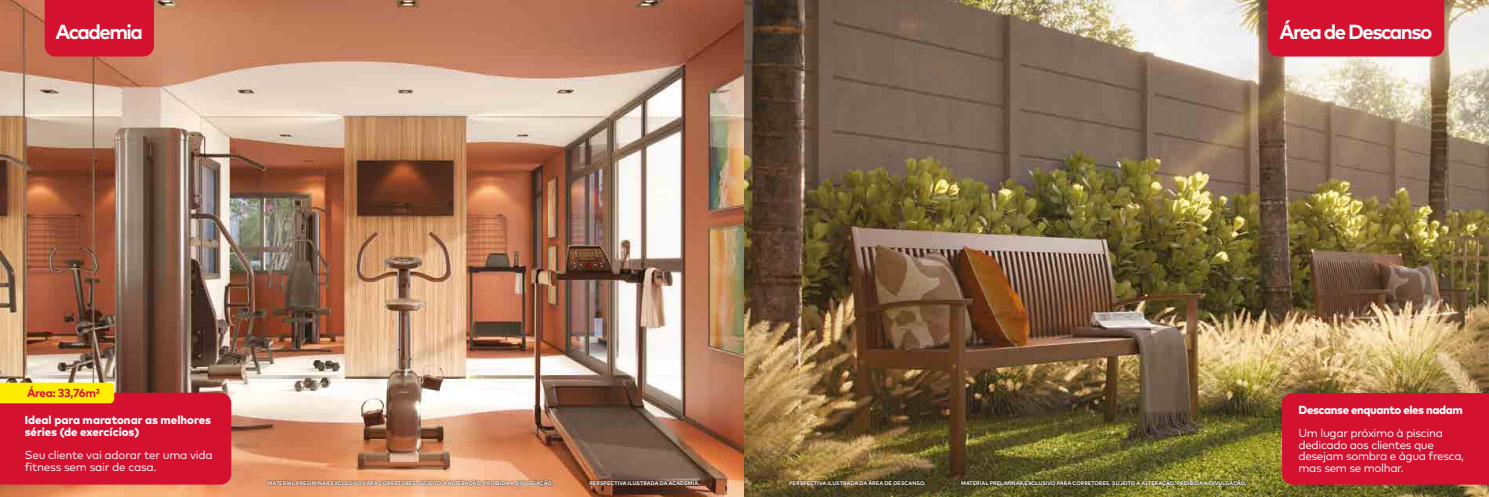
<style>
.page{position:relative;width:1489px;height:497px;background:#fff}
.page>*{position:absolute;margin:0;border:0;box-sizing:border-box;transform-origin:0 0}
.t1{font:700 20.39px "Mark Pro";letter-spacing:-.075em;color:#fff}
.t2{font:11.64px/11.6px "Mark Pro";letter-spacing:-.03em;color:#fff}
.t3{font:800 11.64px/11.6px "Mark Pro";letter-spacing:-.005em;color:#fff}
.t4{font:800 11.64px "Mark Pro";letter-spacing:-.03em;color:#fff}
.t5{font:700 11.64px "Mark Pro";letter-spacing:-.03em;color:#d51130}
.t6{font:700 5.25px "Mark Pro";letter-spacing:.005em;color:#fff}
</style>
<div class="page">
<img style="left:0;top:0;width:1488px;height:496px">
<div style="left:45px;top:0;width:109px;height:56px;background:#d51130"></div>
<div style="left:588px;top:478px;width:113px;height:7px;background:#000;opacity:.6"></div>
<div style="left:266px;top:477px;width:288px;height:9px;background:#000;opacity:.6"></div>
<svg style="left:0;top:382px;width:231px;height:102px;background:#d42b2d"></svg>
<div style="left:787px;top:478px;width:140px;height:7px;background:#000;opacity:.6"></div>
<div style="left:959px;top:477px;width:288px;height:9px;background:#000;opacity:.6"></div>
<div style="left:1281px;top:392px;width:207px;height:92px;background:#d51130"></div>
<div style="left:1267px;top:0;width:177px;height:56px;background:#d51130"></div>
<h1 class="t1" style="left:56px;top:17px;width:89px">Academia</h1>
<h1 class="t1" style="left:1279px;top:16px;width:154px">Área de Descanso</h1>
<h2 class="t5" style="left:27px;top:384px;width:74px">Área: 33,76m²</h2>
<h2 class="t3" style="left:25px;top:413px;width:188px">Ideal para maratonar as melhores séries (de exercícios)</h2>
<h2 class="t2" style="left:25px;top:448px;width:189px">Seu cliente vai adorar ter uma vida fitness sem sair de casa.</h2>
<p class="t6" style="left:267px;top:478px;width:287px">MATERIAL PRELIMINAR EXCLUSIVO PARA CORRETORES. SUJEITO A ALTERAÇÃO. PROIBIDA A DIVULGAÇÃO.</p>
<p class="t6" style="left:589px;top:478px;width:112px">PERSPECTIVA ILUSTRADA DA ACADEMIA.</p>
<p class="t6" style="left:789px;top:478px;width:138px">PERSPECTIVA ILUSTRADA DA ÁREA DE DESCANSO.</p>
<p class="t6" style="left:961px;top:478px;width:287px">MATERIAL PRELIMINAR EXCLUSIVO PARA CORRETORES. SUJEITO A ALTERAÇÃO. PROIBIDA A DIVULGAÇÃO.</p>
<h2 class="t4" style="left:1298px;top:400px;width:166px">Descanse enquanto eles nadam</h2>
<h2 class="t2" style="left:1298px;top:425px;width:167px">Um lugar próximo à piscina dedicado aos clientes que desejam sombra e água fresca, mas sem se molhar.</h2>
</div>
